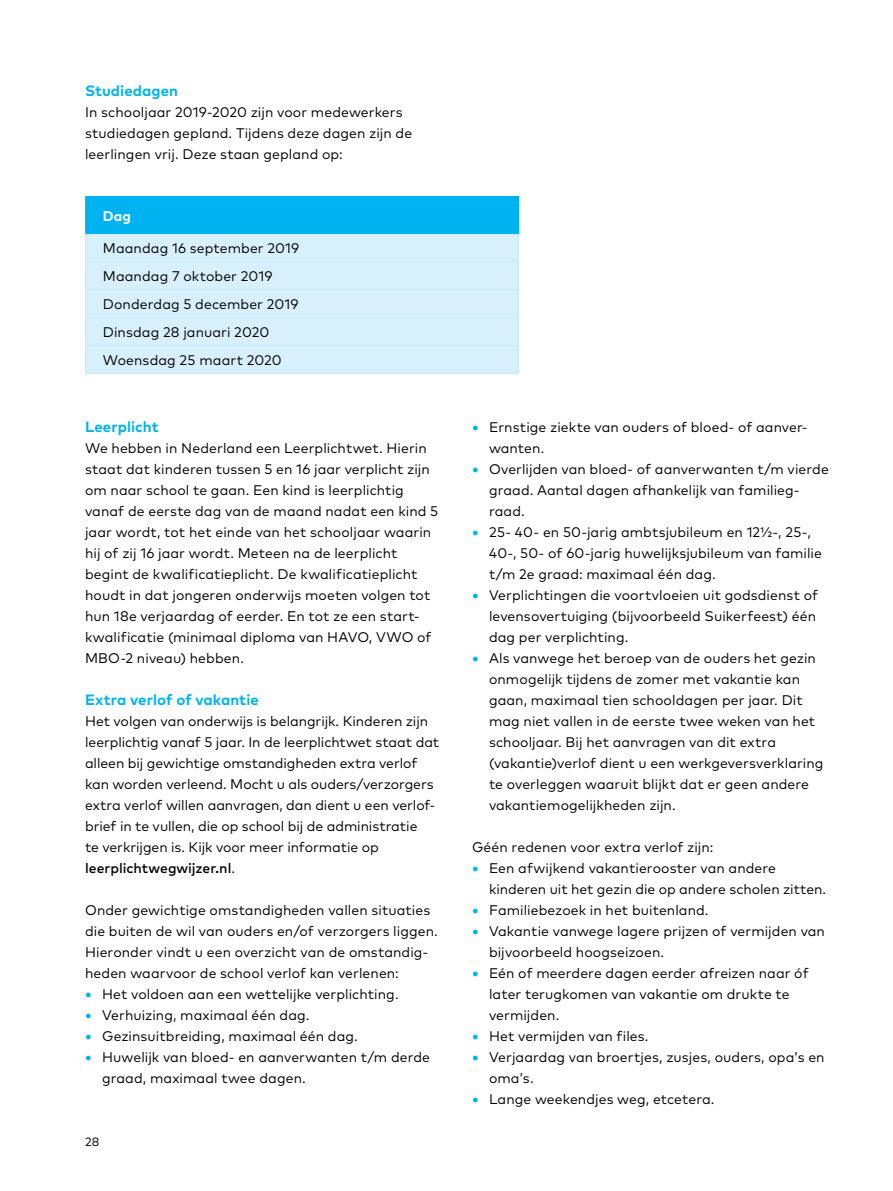
<style>
.page{position:relative;width:893px;height:1191px;background:#fff}
.page>*{position:absolute;margin:0;border:0;box-sizing:border-box;transform-origin:0 0}
.t1{font:700 15px "Mark OT";letter-spacing:.005em;color:#00b3f0}
.t2{font:13.95px/21px "Mark OT";letter-spacing:.005em;color:#000}
.t3{font:700 13.95px "Mark OT";color:#fff}
.t4{font:12px "Mark OT";color:#000}
.s1{font-weight:500}
.s2{font-weight:700;font-size:15px;color:#00b3f0}
</style>
<div class="page">
<div style="left:86px;top:197px;width:432px;height:36px;background:#00b3f0"></div>
<div style="left:87px;top:234px;width:431px;height:139px;background:#d8f0fc"></div>
<hr style="left:518px;top:197px;width:1px;height:35px;background:#00b3f0">
<hr style="left:85px;top:234px;width:2px;height:26px;background:#ccecfc">
<hr style="left:85px;top:262px;width:2px;height:27px;background:#ccecfc">
<hr style="left:85px;top:290px;width:2px;height:27px;background:#ccecfc">
<hr style="left:85px;top:318px;width:2px;height:27px;background:#ccecfc">
<hr style="left:85px;top:346px;width:2px;height:27px;background:#ccecfc">
<svg style="left:518px;top:234px;width:1px;height:139px"></svg>
<hr style="left:85px;top:373px;width:434px;height:1px;background:#ccecfc">
<hr style="left:85px;top:260px;width:434px;height:2px;background:#ccecfc">
<hr style="left:85px;top:196px;width:434px;height:1px;background:#00b3f0">
<hr style="left:85px;top:197px;width:2px;height:35px;background:#00b3f0">
<hr style="left:85px;top:232px;width:434px;height:2px;background:#00b3f0">
<hr style="left:85px;top:289px;width:434px;height:1px;background:#ccecfc">
<hr style="left:85px;top:317px;width:434px;height:1px;background:#ccecfc">
<hr style="left:85px;top:345px;width:434px;height:1px;background:#ccecfc">
<p class="t1" style="left:85px;top:81px;width:95px">Studiedagen</p>
<p class="t2" style="left:85px;top:101px;width:329px">In schooljaar 2019-2020 zijn voor medewerkers studiedagen gepland. Tijdens deze dagen zijn de leerlingen vrij. Deze staan gepland op:</p>
<p class="t3" style="left:103px;top:206px;width:30px">Dag</p>
<p class="t2" style="left:103px;top:234px;width:198px;line-height:28px">Maandag 16 september 2019<br>Maandag 7 oktober 2019<br>Donderdag 5 december 2019<br>Dinsdag 28 januari 2020<br>Woensdag 25 maart 2020</p>
<p class="t1" style="left:85px;top:417px;width:75px">Leerplicht</p>
<p class="t2" style="left:85px;top:437px;width:355px">We hebben in Nederland een Leerplichtwet. Hierin staat dat kinderen tussen 5 en 16 jaar verplicht zijn om naar school te gaan. Een kind is leerplichtig vanaf de eerste dag van de maand nadat een kind 5 jaar wordt, tot het einde van het schooljaar waarin hij of zij 16 jaar wordt. Meteen na de leerplicht begint de kwalificatieplicht. De kwalificatieplicht houdt in dat jongeren onderwijs moeten volgen tot hun 18e verjaardag of eerder. En tot ze een start&shy;kwalificatie (minimaal diploma van HAVO, VWO of MBO-2 niveau) hebben.</p>
<p class="t1" style="left:85px;top:690px;width:175px">Extra verlof of vakantie</p>
<p class="t2" style="left:85px;top:710px;width:356px">Het volgen van onderwijs is belangrijk. Kinderen zijn leerplichtig vanaf 5 jaar. In de leerplichtwet staat dat alleen bij gewichtige omstandigheden extra verlof kan worden verleend. Mocht u als ouders/verzorgers extra verlof willen aanvragen, dan dient u een verlof&shy;brief in te vullen, die op school bij de administratie<br>te verkrijgen is. Kijk voor meer informatie op <span class="s1">leerplichtwegwijzer.nl</span>.</p>
<p class="t2" style="left:85px;top:899px;width:354px">Onder gewichtige omstandigheden vallen situaties die buiten de wil van ouders en/of verzorgers liggen.<br>Hieronder vindt u een overzicht van de omstandig&shy;heden waarvoor de school verlof kan verlenen:</p>
<p class="t2" style="left:85px;top:983px;width:315px"><span class="s2">•</span> Het voldoen aan een wettelijke verplichting.</p>
<p class="t2" style="left:85px;top:1004px;width:226px"><span class="s2">•</span> Verhuizing, maximaal één dag.</p>
<p class="t2" style="left:85px;top:1025px;width:274px"><span class="s2">•</span> Gezinsuitbreiding, maximaal één dag.</p>
<p class="t2" style="left:102px;top:1046px;width:330px;text-indent:-17px"><span class="s2">•</span> Huwelijk van bloed- en aanverwanten t/m derde graad, maximaal twee dagen.</p>
<p class="t4" style="left:85px;top:1134px;width:16px">28</p>
<p class="t2" style="left:489px;top:416px;width:320px;text-indent:-17px"><span class="s2">•</span> Ernstige ziekte van ouders of bloed- of aanver&shy;wanten.</p>
<p class="t2" style="left:489px;top:458px;width:341px;text-indent:-17px"><span class="s2">•</span> Overlijden van bloed- of aanverwanten t/m vierde graad. Aantal dagen afhankelijk van familieg&shy;raad.</p>
<p class="t2" style="left:489px;top:521px;width:334px;text-indent:-17px"><span class="s2">•</span> 25- 40- en 50-jarig ambtsjubileum en 12½-, 25-,<br>40-, 50- of 60-jarig huwelijksjubileum van familie t/m 2e graad: maximaal één dag.</p>
<p class="t2" style="left:489px;top:584px;width:331px;text-indent:-17px"><span class="s2">•</span> Verplichtingen die voortvloeien uit godsdienst of levensovertuiging (bijvoorbeeld Suikerfeest) één dag per verplichting.</p>
<p class="t2" style="left:489px;top:647px;width:336px;text-indent:-17px"><span class="s2">•</span> Als vanwege het beroep van de ouders het gezin onmogelijk tijdens de zomer met vakantie kan gaan, maximaal tien schooldagen per jaar. Dit mag niet vallen in de eerste twee weken van het schooljaar. Bij het aanvragen van dit extra (vakantie)verlof dient u een werkgeversverklaring te overleggen waaruit blijkt dat er geen andere vakantiemogelijkheden zijn.</p>
<p class="t2" style="left:472px;top:836px;width:243px">Géén redenen voor extra verlof zijn:</p>
<p class="t2" style="left:489px;top:857px;width:339px;text-indent:-17px"><span class="s2">•</span> Een afwijkend vakantierooster van andere kinderen uit het gezin die op andere scholen zitten.</p>
<p class="t2" style="left:472px;top:899px;width:238px"><span class="s2">•</span> Familiebezoek in het buitenland.</p>
<p class="t2" style="left:489px;top:920px;width:337px;text-indent:-17px"><span class="s2">•</span> Vakantie vanwege lagere prijzen of vermijden van bijvoorbeeld hoogseizoen.</p>
<p class="t2" style="left:489px;top:962px;width:321px;text-indent:-17px"><span class="s2">•</span> Eén of meerdere dagen eerder afreizen naar óf later terugkomen van vakantie om drukte te vermijden.</p>
<p class="t2" style="left:472px;top:1025px;width:178px"><span class="s2">•</span> Het vermijden van files.</p>
<p class="t2" style="left:489px;top:1046px;width:337px;text-indent:-17px"><span class="s2">•</span> Verjaardag van broertjes, zusjes, ouders, opa’s en oma’s.</p>
<p class="t2" style="left:472px;top:1088px;width:244px"><span class="s2">•</span> Lange weekendjes weg, etcetera.</p>
</div>
